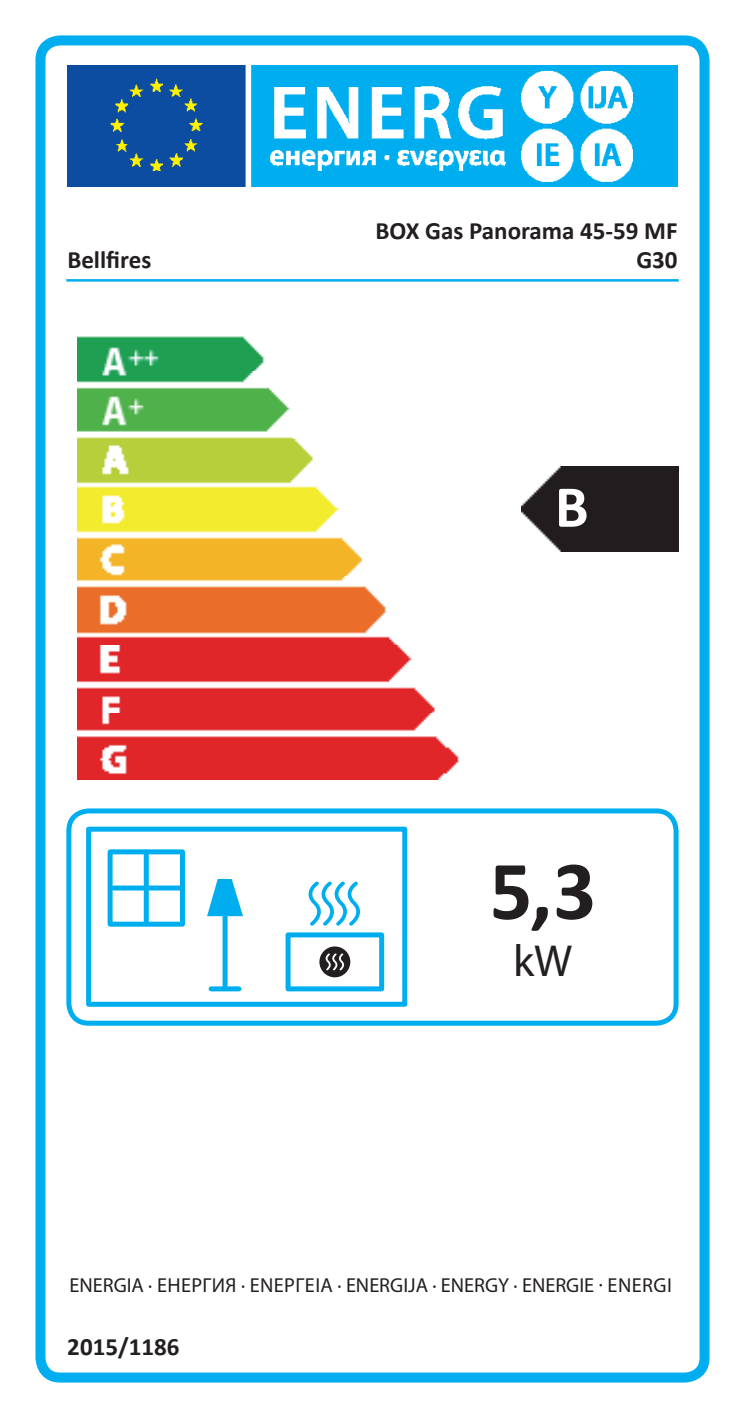
<style>
.page{position:relative;width:745px;height:1418px;background:#fff}
.page>*{position:absolute;margin:0;border:0;box-sizing:border-box;transform-origin:0 0}
.t1{font:700 84.5px "Calibri";color:#231f20}
.t2{font:700 60px "Calibri";color:#fff}
.t3{font:45px "Myriad Pro";color:#231f20}
.t4{font:30px "Calibri";color:#231f20}
.t5{font:700 25px "Calibri";color:#231f20}
.t6{font:20.25px "Myriad Pro";color:#231f20}
</style>
<div class="page">
<div style="left:35px;top:35px;width:674px;height:1347px;border:10px solid #00aeef;border-radius:20px"></div>
<img style="left:67px;top:66px;width:610px;height:120px">
<hr style="left:66px;top:279px;width:612px;height:2px;background:#00aeef">
<div style="left:66px;top:808px;width:612px;height:217px;border:5px solid #00aeef;border-radius:20px"></div>
<img style="left:78px;top:336px;width:381px;height:443px">
<div style="left:107px;top:849px;width:78px;height:77px;border:5px solid #00aeef"></div>
<div style="left:144px;top:852px;width:5px;height:70px;background:#00aeef"></div>
<div style="left:113px;top:885px;width:67px;height:5px;background:#00aeef"></div>
<div style="left:211px;top:986px;width:28px;height:5px;background:#00aeef"></div>
<div style="left:222px;top:916px;width:5px;height:70px;background:#00aeef"></div>
<svg style="left:207px;top:879px;width:36px;height:37px"></svg>
<div style="left:285px;top:932px;width:99px;height:59px;border:5px solid #00aeef"></div>
<div style="left:86px;top:826px;width:321px;height:180px;border:5px solid #00aeef"></div>
<svg style="left:308px;top:881px;width:52px;height:45px"></svg>
<div style="left:319px;top:946px;width:31px;height:31px;background:#231f20;border-radius:50%"></div>
<svg style="left:325px;top:952px;width:23px;height:19px"></svg>
<img style="left:521px;top:467px;width:156px;height:85px">
<p class="t5" style="left:375px;top:214px;width:303px">BOX Gas Panorama 45-59 MF</p>
<p class="t5" style="left:67px;top:244px;width:85px">Bellfires</p>
<p class="t5" style="left:636px;top:244px;width:43px">G30</p>
<h3 class="t4" style="left:67px;top:245px;width:9px">I</h3>
<h2 class="t2" style="left:554px;top:468px;width:35px">B</h2>
<h1 class="t1" style="left:489px;top:836px;width:108px">5,3</h1>
<h3 class="t3" style="left:513px;top:933px;width:61px">KW</h3>
<p class="t6" style="left:69px;top:1272px;width:549px">ENERGIA · ЕНЕРГИЯ · ΕΝΕΡΓΕΙΑ · ENERGIJA · ENERGY · ENERGIE · ENERGI</p>
<p class="t5" style="left:67px;top:1330px;width:114px">2015/1186</p>
</div>
